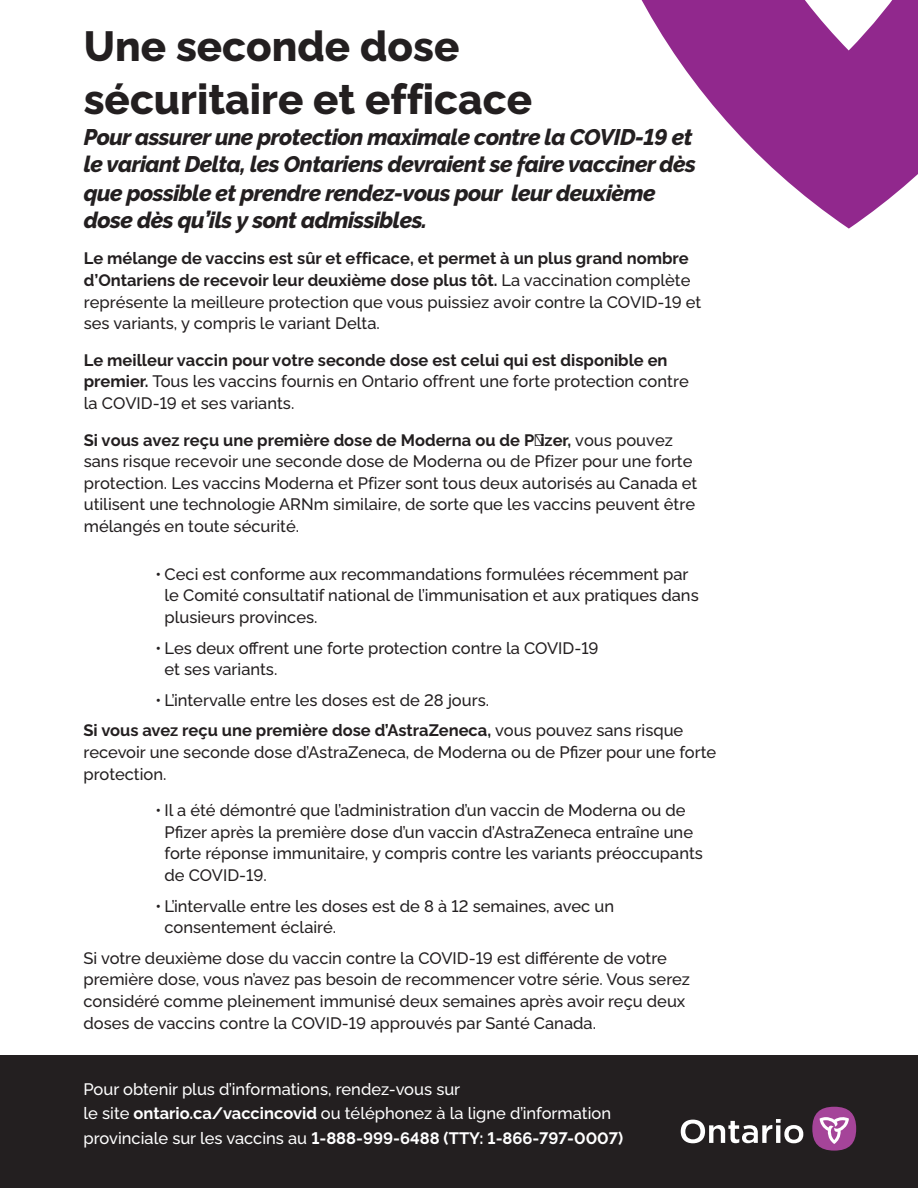
<style>
.page{position:relative;width:918px;height:1188px;background:#fff}
.page>*{position:absolute;margin:0;border:0;box-sizing:border-box;transform-origin:0 0}
.Bulleted_list{font:800 42px/52.7px "Raleway";color:#231f20}
.Bulleted_list-2{font:italic 800 22.5px/27px "Raleway";letter-spacing:-.025em;color:#231f20}
.Bulleted_list-3{font:500 16.5px/21.6px "Raleway";color:#231f20}
.Bulleted_list-4{font:500 16.5px/24.6px "Raleway";color:#fff}
.s1{font-weight:700}
</style>
<div class="page">
<svg style="left:641px;top:0;width:277px;height:229px;fill:#91288d"></svg>
<div style="left:0;top:1055px;width:918px;height:133px;background:#231f20"></div>
<div style="left:812px;top:1107px;width:44px;height:44px;background:#a54499;border-radius:50%"></div>
<svg style="left:820px;top:1117px;width:29px;height:27px"></svg>
<svg style="left:681px;top:1119px;width:122px;height:24px"></svg>
<p class="Bulleted_list" style="left:84px;top:16px;width:450px">Une seconde dose sécuritaire et efficace</p>
<p class="Bulleted_list-2" style="left:84px;top:121px;width:614px">Pour assurer une protection maximale contre la COVID-19 et le variant Delta, les Ontariens devraient se faire vacciner dès</p>
<p class="Bulleted_list-2" style="left:84px;top:177px;width:573px">que possible et prendre rendez-vous pour leur deuxième dose dès qu’ils y sont admissibles.</p>
<p class="Bulleted_list-3" style="left:84px;top:246px;width:619px"><span class="s1">Le mélange de vaccins est sûr et efficace, et permet à un plus grand nombre d’Ontariens de recevoir leur deuxième dose plus tôt.</span> La vaccination complète représente la meilleure protection que vous puissiez avoir contre la COVID-19 et ses variants, y compris le variant Delta.</p>
<p class="Bulleted_list-3" style="left:84px;top:348px;width:607px"><span class="s1">Le meilleur vaccin pour votre seconde dose est celui qui est disponible en premier.</span> Tous les vaccins fournis en Ontario offrent une forte protection contre la COVID-19 et ses variants.</p>
<p class="Bulleted_list-3" style="left:84px;top:427px;width:615px"><span class="s1">Si vous avez reçu une première dose de Moderna ou de Pfizer,</span> vous pouvez sans risque recevoir une seconde dose de Moderna ou de Pfizer pour une forte protection. Les vaccins Moderna et Pfizer sont tous deux autorisés au Canada et utilisent une technologie ARNm similaire, de sorte que les vaccins peuvent être mélangés en toute sécurité.</p>
<p class="Bulleted_list-3" style="left:165px;top:561px;width:536px;text-indent:-9px">• Ceci est conforme aux recommandations formulées récemment par le Comité consultatif national de l’immunisation et aux pratiques dans plusieurs provinces.</p>
<p class="Bulleted_list-3" style="left:165px;top:635px;width:436px;text-indent:-9px">• Les deux offrent une forte protection contre la COVID-19 et ses variants.</p>
<p class="Bulleted_list-3" style="left:156px;top:687px;width:335px">• L’intervalle entre les doses est de 28 jours.</p>
<p class="Bulleted_list-3" style="left:84px;top:718px;width:634px"><span class="s1">Si vous avez reçu une première dose d’AstraZeneca,</span> vous pouvez sans risque recevoir une seconde dose d’AstraZeneca, de Moderna ou de Pfizer pour une forte protection.</p>
<p class="Bulleted_list-3" style="left:165px;top:798px;width:540px;text-indent:-9px">• Il a été démontré que l’administration d’un vaccin de Moderna ou de Pfizer après la première dose d’un vaccin d’AstraZeneca entraîne une forte réponse immunitaire, y compris contre les variants préoccupants de COVID-19.</p>
<p class="Bulleted_list-3" style="left:165px;top:893px;width:451px;text-indent:-9px">• L’intervalle entre les doses est de 8 à 12 semaines, avec un consentement éclairé.</p>
<p class="Bulleted_list-3" style="left:84px;top:945px;width:608px">Si votre deuxième dose du vaccin contre la COVID-19 est différente de votre première dose, vous n’avez pas besoin de recommencer votre série. Vous serez considéré comme pleinement immunisé deux semaines après avoir reçu deux doses de vaccins contre la COVID-19 approuvés par Santé Canada.</p>
<p class="Bulleted_list-4" style="left:84px;top:1075px;width:541px">Pour obtenir plus d’informations, rendez-vous sur<br>le site <span class="s1">ontario.ca/vaccincovid</span> ou téléphonez à la ligne d’information provinciale sur les vaccins au <span class="s1">1-888-999-6488 (TTY: 1-866-797-0007)</span></p>
</div>
